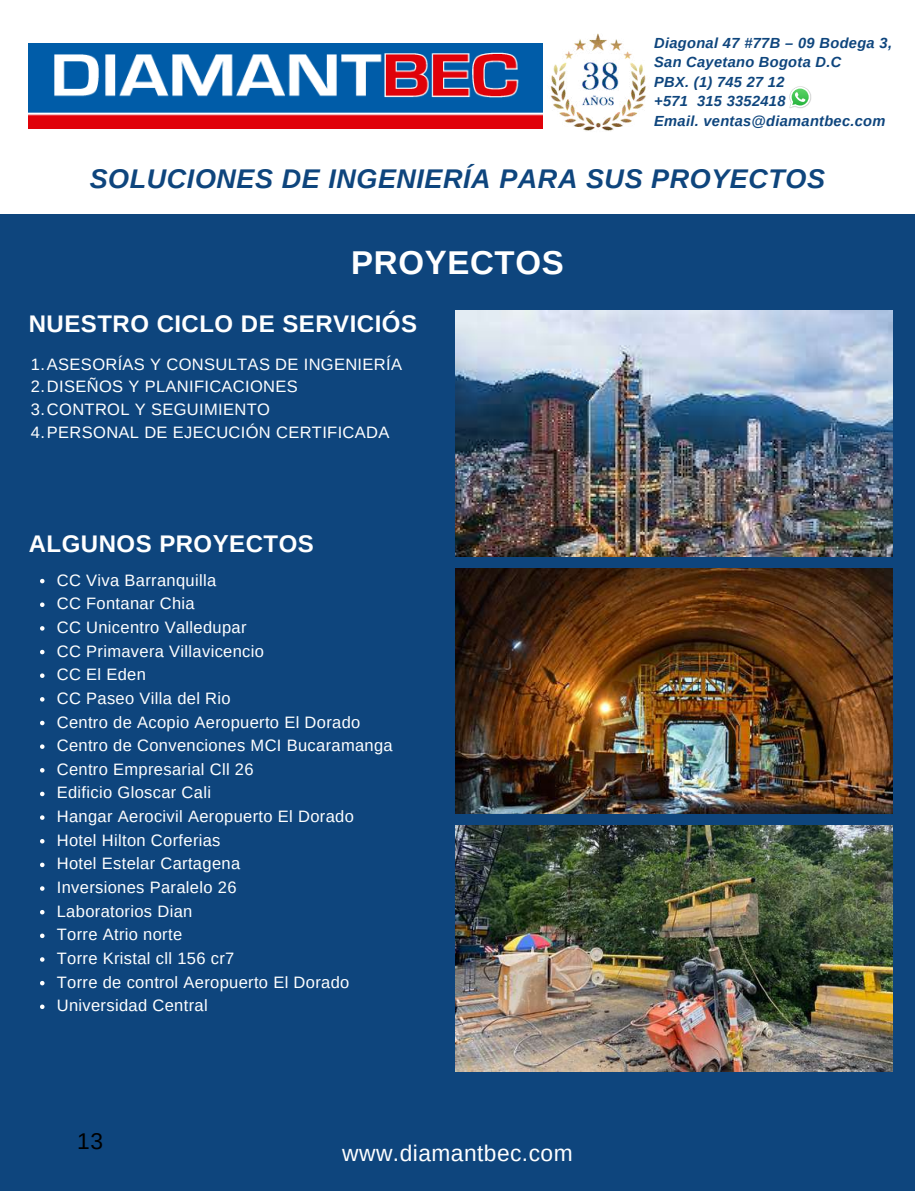
<style>
.page{position:relative;width:915px;height:1191px;background:#fff}
.page>*{position:absolute;margin:0;border:0;box-sizing:border-box;transform-origin:0 0}
.t1{font:700 33px "Arimo";letter-spacing:.02em;color:#fff}
.t2{font:italic 700 27px "Arimo";letter-spacing:.02em;color:#0e457d}
.t3{font:700 24px "Arimo";letter-spacing:.02em;color:#fff}
.t4{font:22.8px "Arimo";letter-spacing:.02em;color:#fff}
.t5{font:22.8px "Arimo";color:#000}
.t6{font:16.5px/23.7px "Arimo";letter-spacing:.02em;color:#fff}
.t7{font:italic 700 14.7px/19.5px "Arimo";letter-spacing:.02em;color:#0e457d}
</style>
<div class="page">
<div style="left:0;top:0;width:915px;height:1190px;background:#0e457d"></div>
<img style="left:456px;top:568px;width:436px;height:245px">
<img style="left:456px;top:825px;width:436px;height:246px">
<img style="left:456px;top:310px;width:436px;height:247px">
<div style="left:0;top:0;width:915px;height:213px;background:#fff"></div>
<img style="left:29px;top:43px;width:512px;height:86px">
<img style="left:541px;top:33px;width:105px;height:98px">
<img style="left:789px;top:86px;width:22px;height:22px">
<svg style="left:790px;top:87px;width:20px;height:20px"></svg>
<svg style="left:40px;top:578px;width:5px;height:5px"></svg>
<svg style="left:40px;top:602px;width:5px;height:5px"></svg>
<svg style="left:40px;top:626px;width:5px;height:4px"></svg>
<svg style="left:40px;top:649px;width:5px;height:5px"></svg>
<svg style="left:40px;top:673px;width:5px;height:5px"></svg>
<svg style="left:40px;top:697px;width:5px;height:4px"></svg>
<svg style="left:40px;top:720px;width:5px;height:5px"></svg>
<svg style="left:40px;top:744px;width:5px;height:4px"></svg>
<svg style="left:40px;top:768px;width:5px;height:4px"></svg>
<svg style="left:40px;top:791px;width:5px;height:5px"></svg>
<svg style="left:40px;top:815px;width:5px;height:4px"></svg>
<svg style="left:40px;top:839px;width:5px;height:4px"></svg>
<svg style="left:40px;top:862px;width:5px;height:5px"></svg>
<svg style="left:40px;top:886px;width:5px;height:4px"></svg>
<svg style="left:40px;top:910px;width:5px;height:4px"></svg>
<svg style="left:40px;top:933px;width:5px;height:5px"></svg>
<svg style="left:40px;top:957px;width:5px;height:4px"></svg>
<svg style="left:40px;top:980px;width:5px;height:5px"></svg>
<svg style="left:40px;top:1004px;width:5px;height:4px"></svg>
<p class="t7" style="left:654px;top:33px;width:239px">Diagonal 47 #77B – 09 Bodega 3,<br>San Cayetano Bogota D.C<br>PBX. (1) 745 27 12<br>+571 315 3352418<br>Email. ventas@diamantbec.com</p>
<h2 class="t2" style="left:90px;top:164px;width:737px">SOLUCIONES DE INGENIERÍA PARA SUS PROYECTOS</h2>
<h1 class="t1" style="left:351px;top:244px;width:214px">PROYECTOS</h1>
<h3 class="t3" style="left:29px;top:310px;width:390px">NUESTRO CICLO DE SERVICIÓS</h3>
<p class="t6" style="left:31px;top:353px;width:372px;line-height:22.5px">1.ASESORÍAS Y CONSULTAS DE INGENIERÍA<br>2.DISEÑOS Y PLANIFICACIONES<br>3.CONTROL Y SEGUIMIENTO<br>4.PERSONAL DE EJECUCIÓN CERTIFICADA</p>
<h3 class="t3" style="left:29px;top:530px;width:287px">ALGUNOS PROYECTOS</h3>
<p class="t6" style="left:57px;top:568px;width:337px">CC Viva Barranquilla<br>CC Fontanar Chia<br>CC Unicentro Valledupar<br>CC Primavera Villavicencio<br>CC El Eden<br>CC Paseo Villa del Rio<br>Centro de Acopio Aeropuerto El Dorado<br>Centro de Convenciones MCI Bucaramanga<br>Centro Empresarial Cll 26<br>Edificio Gloscar Cali<br>Hangar Aerocivil Aeropuerto El Dorado<br>Hotel Hilton Corferias<br>Hotel Estelar Cartagena<br>Inversiones Paralelo 26<br>Laboratorios Dian<br>Torre Atrio norte<br>Torre Kristal cll 156 cr7<br>Torre de control Aeropuerto El Dorado<br>Universidad Central</p>
<h3 class="t5" style="left:77px;top:1127px;width:27px">13</h3>
<h3 class="t4" style="left:342px;top:1140px;width:232px">www.diamantbec.com</h3>
</div>
